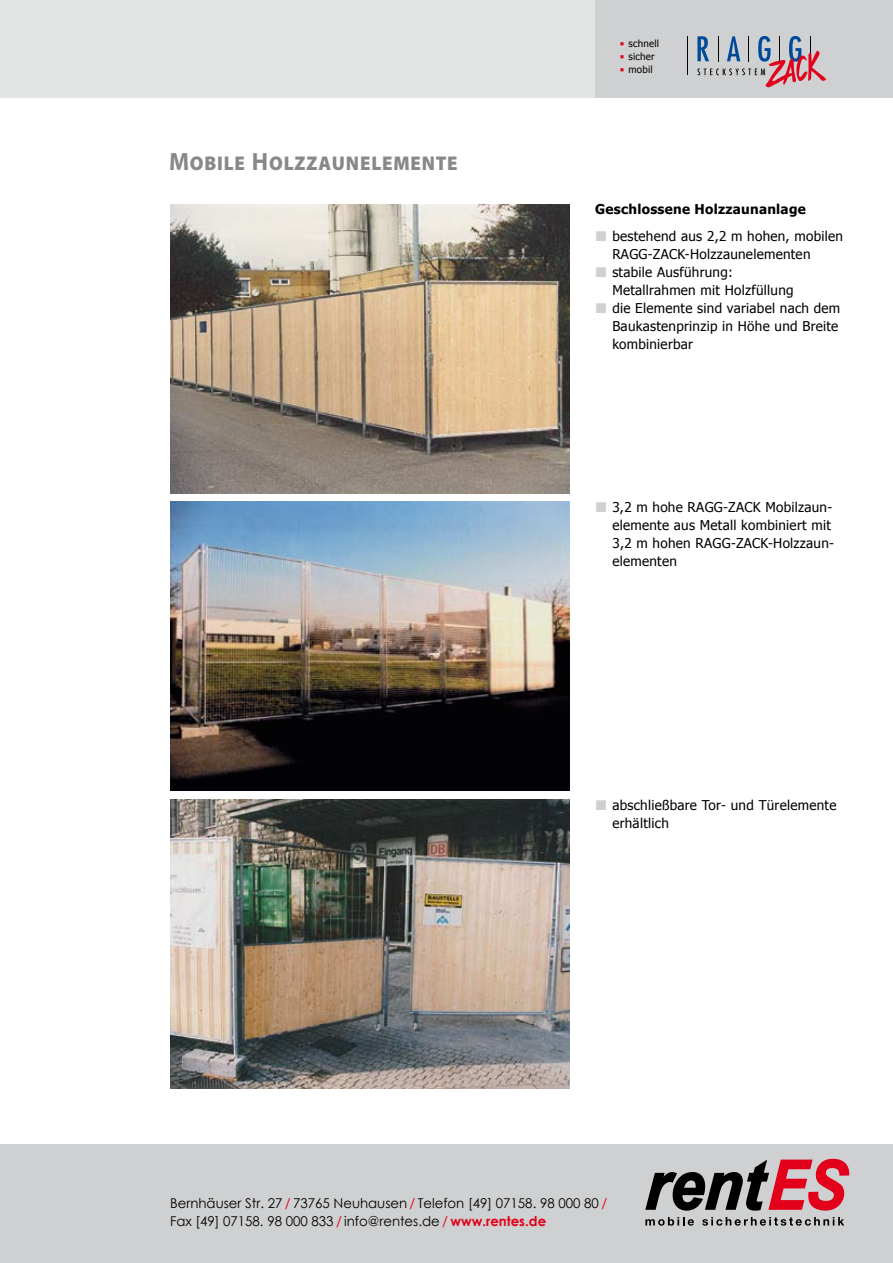
<style>
.page{position:relative;width:893px;height:1263px;background:#fff}
.page>*{position:absolute;margin:0;border:0;box-sizing:border-box;transform-origin:0 0}
.t1{font:900 19.95px "Myriad Pro";letter-spacing:.045em;color:#878889;scale:.95 1}
.t2{font:13.5px/18px "Tahoma";letter-spacing:.02em;color:#000}
.t3{font:13.5px/18px "Century Gothic";color:#000}
.t4{font:700 13.5px "Tahoma";letter-spacing:.02em;color:#000}
.t5{font:9.75px/12.8px "Tahoma";letter-spacing:.02em;color:#000}
.s1{font-weight:700;font-size:25.05px}
.s2{color:#e2001a}
.s3{font-weight:700;color:#e2001a}
</style>
<div class="page">
<div style="left:0;top:0;width:597px;height:98px;background:#e3e4e4"></div>
<div style="left:595px;top:0;width:298px;height:98px;background:#cfd0d1"></div>
<div style="left:0;top:1144px;width:893px;height:119px;background:#cfd0d1"></div>
<svg style="left:645px;top:1158px;width:205px;height:68px"></svg>
<img style="left:170px;top:204px;width:400px;height:289px">
<img style="left:170px;top:502px;width:400px;height:289px">
<img style="left:170px;top:799px;width:400px;height:290px">
<hr style="left:687px;top:36px;width:1px;height:39px;background:#000">
<svg style="left:697px;top:36px;width:130px;height:52px"></svg>
<h1 class="t1" style="left:169px;top:150px;width:305px"><span class="s1">M</span>OBILE <span class="s1">H</span>OLZZAUNELEMENTE</h1>
<p class="t5" style="left:628px;top:37px;width:32px">schnell sicher mobil</p>
<p class="t4" style="left:595px;top:200px;width:212px">Geschlossene Holzzaunanlage</p>
<p class="t2" style="left:612px;top:227px;width:232px">bestehend aus 2,2 m hohen, mobilen<br>RAGG-ZACK-Holzzaunelementen stabile Ausführung:<br>Metallrahmen mit Holzfüllung<br>die Elemente sind variabel nach dem<br>Baukastenprinzip in Höhe und Breite kombinierbar</p>
<p class="t2" style="left:612px;top:498px;width:223px">3,2 m hohe RAGG-ZACK Mobilzaun&shy;elemente aus Metall kombiniert mit<br>3,2 m hohen RAGG-ZACK-Holzzaun&shy;elementen</p>
<p class="t2" style="left:612px;top:795px;width:226px">abschließbare Tor- und Türelemente erhältlich</p>
<p class="t3" style="left:170px;top:1193px;width:439px">Bernhäuser Str. 27 <span class="s2">/</span> 73765 Neuhausen <span class="s2">/</span> Telefon [49] 07158. 98 000 80 <span class="s2">/<br></span>Fax [49] 07158. 98 000 833 <span class="s2">/</span> info@rentes.de <span class="s2">/</span> <span class="s3">www.rentes.de</span></p>
</div>
